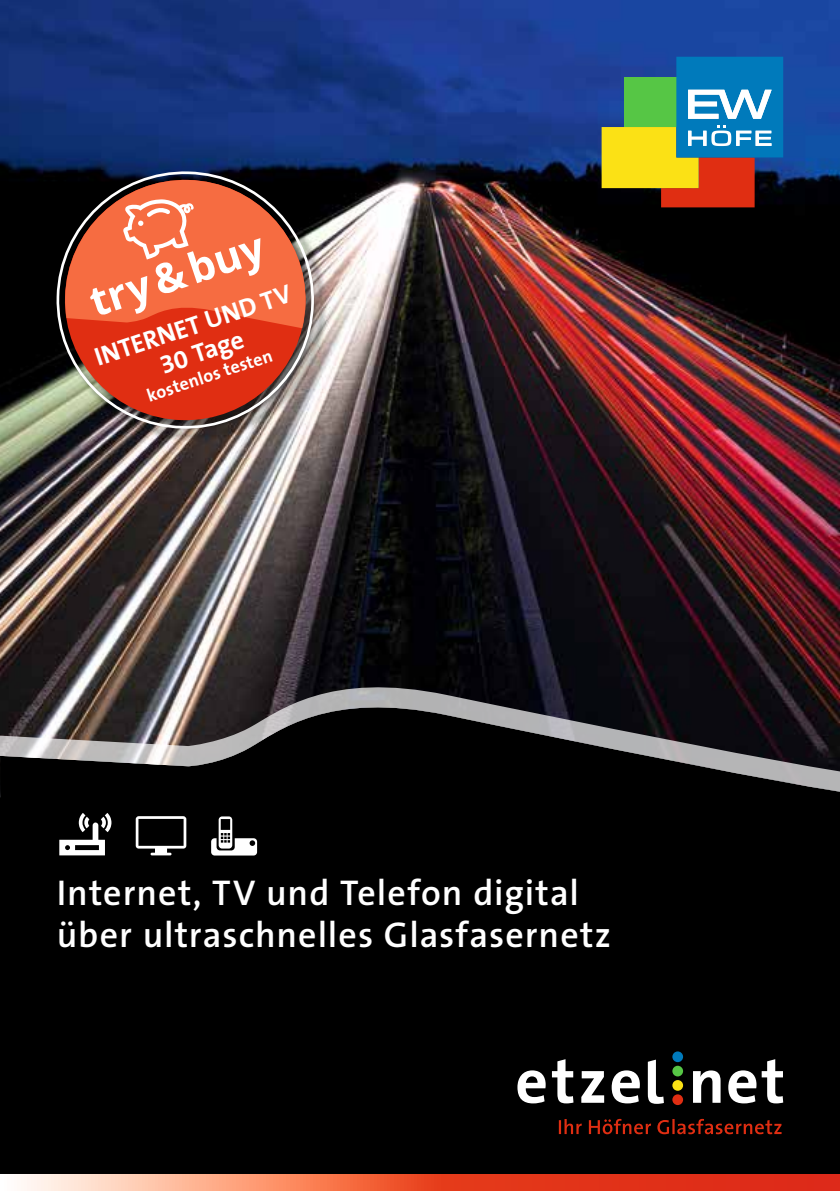
<style>
.page{position:relative;width:840px;height:1191px;background:#fff}
.page>*{position:absolute;margin:0;border:0;box-sizing:border-box;transform-origin:0 0}
.t1{font:700 41.8px "Noto Sans";color:#fff}
.t2{font:600 36px/42px "The Sans B6";letter-spacing:.03em;color:#fff}
.t3{font:700 26px/28.2px "The Sans B7";color:#fff;text-align:center}
.t4{font:700 18px "The Sans B7";color:#fff}
</style>
<div class="page">
<svg style="left:21px;top:1174px;width:818px;height:17px;background:#ed6a4e"></svg>
<div style="left:0;top:797px;width:839px;height:377px;background:#000"></div>
<img style="left:0;top:0;width:839px;height:797px">
<svg style="left:0;top:685px;width:839px;height:109px;background:#333133"></svg>
<svg style="left:601px;top:57px;width:181px;height:150px;background:#6a856d"></svg>
<div style="left:672px;top:1051px;width:10px;height:11px;background:#007abb;border-radius:50%"></div>
<div style="left:672px;top:1065px;width:10px;height:11px;background:#56c645;border-radius:50%"></div>
<div style="left:672px;top:1080px;width:10px;height:10px;background:#fbe115;border-radius:50%"></div>
<div style="left:672px;top:1094px;width:10px;height:11px;background:#e02e12;border-radius:50%"></div>
<svg style="left:517px;top:1059px;width:122px;height:44px"></svg>
<svg style="left:647px;top:1059px;width:16px;height:44px"></svg>
<svg style="left:692px;top:1070px;width:28px;height:32px"></svg>
<svg style="left:727px;top:1059px;width:55px;height:44px"></svg>
<svg style="left:558px;top:1118px;width:223px;height:16px;background:#400d05"></svg>
<div style="left:58px;top:174px;width:270px;height:268px;background:#000;opacity:.6"></div>
<svg style="left:53px;top:168px;width:264px;height:262px;background:#a14a3b"></svg>
<svg style="left:65px;top:178px;width:242px;height:150px;background:#cb5d3c"></svg>
<svg style="left:136px;top:816px;width:50px;height:39px"></svg>
<svg style="left:59px;top:813px;width:52px;height:42px"></svg>
<svg style="left:211px;top:816px;width:46px;height:39px"></svg>
<p class="t1" style="left:82px;top:274px;width:183px;rotate:-18deg">try&amp;buy</p>
<p class="t3" style="left:91px;top:346px;width:207px;rotate:-19deg">INTERNET UND TV<br>30 Tage</p>
<p class="t4" style="left:144px;top:386px;width:133px;rotate:-18deg">kostenlos testen</p>
<p class="t2" style="left:57px;top:873px;width:555px">Internet, TV und Telefon digital über ultraschnelles Glasfasernetz</p>
</div>
